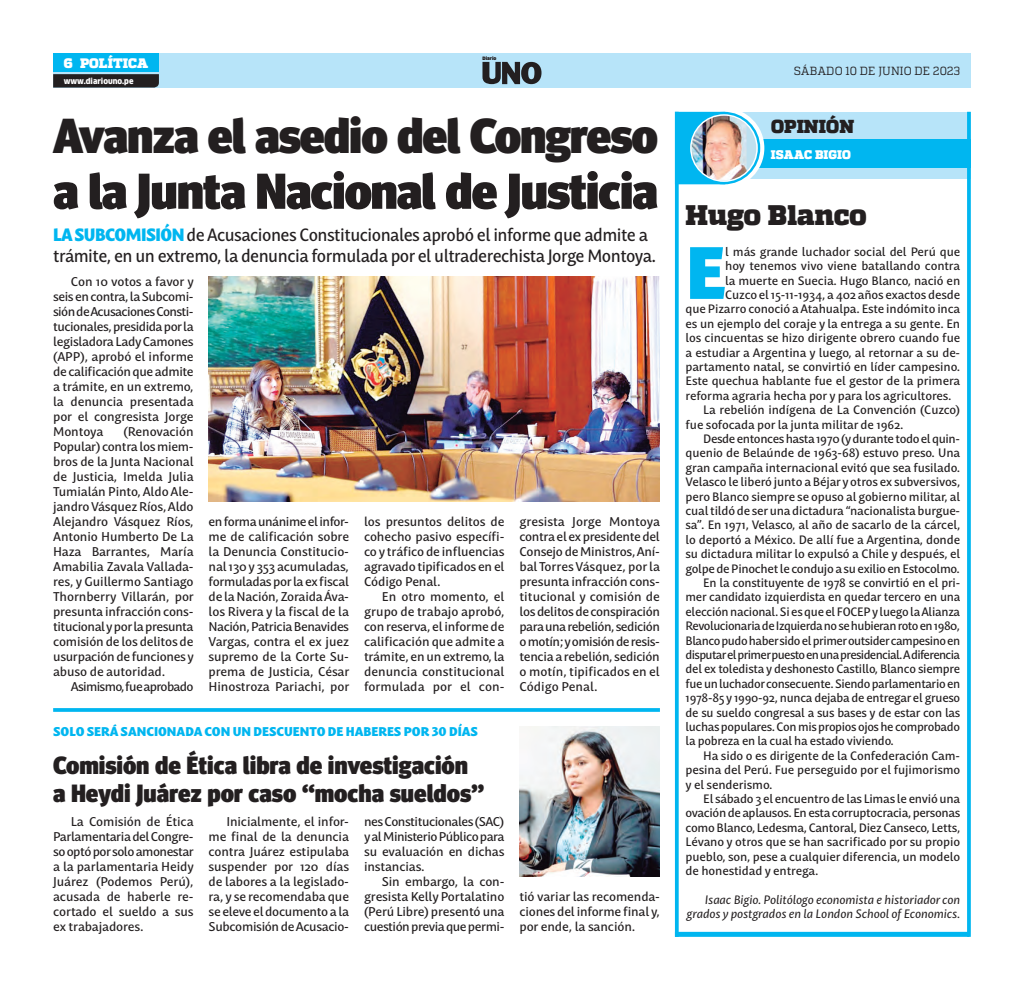
<style>
.page{position:relative;width:1024px;height:990px;background:#fff}
.page>*{position:absolute;margin:0;border:0;box-sizing:border-box;transform-origin:0 0}
.TEXTO_NOTA{font:900 72.88px "Mastro Sans";color:#00b6f0}
.TITULAR{font:900 50.38px "Meta Head OT";letter-spacing:-.02em;color:#231f20}
.TITULAR-2{font:900 49.25px "Meta Head OT";letter-spacing:-.02em;color:#231f20}
.t1{font:900 28.38px "Quadon";letter-spacing:-.015em;color:#231f20}
.TITULAR_SECUNDARIO_G{font:900 25px "Meta Head OT";color:#231f20}
.t2{font:900 18.88px "Quadon";letter-spacing:.005em;color:#231f20}
.t3{font:500 17.5px/21px "Mastro Sans";letter-spacing:-.03em;color:#231f20;scale:.95 1}
.t4{font:900 13.75px "Quadon";letter-spacing:.01em;color:#fff}
.TEXTO_NOTA-2{font:500 12.5px/15px "Mastro Sans";letter-spacing:-.015em;color:#231f20;text-align:justify}
.VOLADA_SECUNDARIA{font:900 12.5px "Mastro Sans";color:#00b6f0}
.TEXTO_NOTA-3{font:500 12.5px "Mastro Sans";letter-spacing:-.055em;color:#231f20}
.t5{font:900 12.5px "Quadon";letter-spacing:.005em;color:#fff}
.TEXTO_NOTA-4{font:500 12px/14.4px "Mastro Sans";letter-spacing:-.01em;color:#231f20;text-align:justify}
.TEXTO_NOTA-5{font:italic 12px/14.4px "Mastro Sans";letter-spacing:-.01em;color:#231f20;text-align:right}
.t6{font:11.75px "Quadon";color:#231f20;scale:.95 1}
.t7{font:900 7.88px "Clan Pro";color:#fff;scale:.95 1}
.t8{font:900 4.62px "Clan Pro";letter-spacing:-.01em;color:#231f20}
.s1{font-weight:900;color:#00b6f0}
</style>
<div class="page">
<div style="left:675px;top:112px;width:296px;height:27px;background:#b7e4f9"></div>
<div style="left:723px;top:168px;width:248px;height:11px;background:#b7e4f9"></div>
<div style="left:723px;top:139px;width:248px;height:29px;background:#00b6f0"></div>
<svg style="left:683px;top:108px;width:81px;height:80px"></svg>
<svg style="left:678px;top:112px;width:47px;height:72px"></svg>
<div style="left:688px;top:112px;width:72px;height:72px;border:2px solid #00b6f0;border-radius:50%"></div>
<div style="left:675px;top:932px;width:294px;height:5px;background:#00b6f0"></div>
<hr style="left:675px;top:112px;width:3px;height:825px;background:#00b6f0">
<svg style="left:967px;top:112px;width:4px;height:825px;background:#0ebaf0"></svg>
<img style="left:209px;top:277px;width:451px;height:225px">
<img style="left:519px;top:727px;width:141px;height:150px">
<svg style="left:53px;top:708px;width:607px;height:4px;background:#0fbaf0"></svg>
<div style="left:53px;top:53px;width:918px;height:35px;background:#b7e4f9"></div>
<div style="left:53px;top:53px;width:106px;height:19px;background:#00b6f0"></div>
<svg style="left:53px;top:74px;width:106px;height:14px"></svg>
<svg style="left:482px;top:62px;width:59px;height:22px"></svg>
<div style="left:691px;top:116px;width:65px;height:64px;background:#bee0ef;border-radius:50%"></div>
<img style="left:691px;top:116px;width:55px;height:64px">
<p class="t4" style="left:64px;top:55px;width:10px">6</p>
<p class="t4" style="left:80px;top:55px;width:70px">POLÍTICA</p>
<p class="t7" style="left:64px;top:76px;width:75px">www.diariouno.pe</p>
<p class="t8" style="left:482px;top:56px;width:15px">Diario</p>
<p class="TITULAR-2" style="left:53px;top:106px;width:606px">Avanza el asedio del Congreso</p>
<p class="TITULAR" style="left:53px;top:161px;width:606px">a la Junta Nacional de Justicia</p>
<p class="t3" style="left:53px;top:223px;width:636px"><span class="s1">LA SUBCOMISIÓN</span> de Acusaciones Constitucionales aprobó el informe que admite a trámite, en un extremo, la denuncia formulada por el ultraderechista Jorge Montoya.</p>
<p class="TEXTO_NOTA-2" style="left:53px;top:273px;width:142px;text-indent:18px">Con 10 votos a favor y seis en contra, la Subcomi&shy;sión de Acusaciones Consti&shy;tucionales, presidida por la legisladora Lady Camones (APP), aprobó el informe de calificación que admite a trámite, en un extremo, la denuncia presentada por el congresista Jorge Montoya</p>
<p class="TEXTO_NOTA-2" style="left:53px;top:423px;width:142px;text-indent:70px">(Renovación Popular) contra los miem&shy;bros de la Junta Nacional de Justicia, Imelda Julia Tumialán Pinto, Aldo Ale&shy;jandro Vásquez Ríos, Aldo Alejandro Vásquez Ríos, Antonio Humberto De La Haza Barrantes, María Amabilia Zavala Vallada&shy;res, y Guillermo Santiago Thornberry Villarán, por presunta infracción cons&shy;titucional y por la presunta comisión de los delitos de usurpación de funciones y abuso de autoridad.</p>
<p class="TEXTO_NOTA-3" style="left:71px;top:677px;width:124px">Asimismo, fue aprobado</p>
<p class="TEXTO_NOTA-2" style="left:209px;top:513px;width:142px">en forma unánime el infor&shy;me de calificación sobre la Denuncia Constitucio&shy;nal 130 y 353 acumuladas, formuladas por la ex fiscal de la Nación, Zoraida Áva&shy;los Rivera y la fiscal de la Nación, Patricia Benavides Vargas, contra el ex juez supremo de la Corte Su&shy;prema de Justicia, César Hinostroza Pariachi, por</p>
<p class="TEXTO_NOTA-2" style="left:364px;top:513px;width:142px">los presuntos delitos de cohecho pasivo específi&shy;co y tráfico de influencias agravado tipificados en el Código Penal.</p>
<p class="TEXTO_NOTA-2" style="left:364px;top:588px;width:142px;text-indent:18px">En otro momento, el grupo de trabajo aprobó, con reserva, el informe de calificación que admite a trámite, en un extremo, la denuncia constitucional formulada por el con-</p>
<p class="VOLADA_SECUNDARIA" style="left:53px;top:721px;width:426px">SOLO SERÁ SANCIONADA CON UN DESCUENTO DE HABERES POR 30 DÍAS</p>
<p class="TITULAR_SECUNDARIO_G" style="left:53px;top:751px;width:416px">Comisión de Ética libra de investigación</p>
<p class="TITULAR_SECUNDARIO_G" style="left:53px;top:778px;width:432px">a Heydi Juárez por caso “mocha sueldos”</p>
<p class="TEXTO_NOTA-2" style="left:53px;top:813px;width:142px;text-indent:18px">La Comisión de Ética Parlamentaria del Congre&shy;so optó por solo amonestar a la parlamentaria Heidy Juárez (Podemos Perú), acusada de haberle re&shy;cortado el sueldo a sus ex trabajadores.</p>
<p class="TEXTO_NOTA-2" style="left:209px;top:813px;width:142px;text-indent:18px">Inicialmente, el infor&shy;me final de la denuncia contra Juárez estipulaba suspender por 120 días de labores a la legislado&shy;ra, y se recomendaba que se eleve el documento a la Subcomisión de Acusacio-</p>
<p class="TEXTO_NOTA-2" style="left:364px;top:813px;width:142px">nes Constitucionales (SAC) y al Ministerio Público para su evaluación en dichas instancias.</p>
<p class="TEXTO_NOTA-2" style="left:364px;top:873px;width:142px;text-indent:18px">Sin embargo, la con&shy;gresista Kelly Portalatino (Perú Libre) presentó una cuestión previa que permi-</p>
<p class="TEXTO_NOTA-2" style="left:519px;top:513px;width:142px">gresista Jorge Montoya contra el ex presidente del Consejo de Ministros, Aní&shy;bal Torres Vásquez, por la presunta infracción cons&shy;titucional y comisión de los delitos de conspiración para una rebelión, sedición o motín; y omisión de resis&shy;tencia a rebelión, sedición o motín, tipificados en el Código Penal.</p>
<p class="TEXTO_NOTA-2" style="left:519px;top:888px;width:142px">tió variar las recomenda&shy;ciones del informe final y, por ende, la sanción.</p>
<p class="t6" style="left:793px;top:64px;width:177px">SÁBADO 10 DE JUNIO DE 2023</p>
<p class="t2" style="left:771px;top:115px;width:85px">OPINIÓN</p>
<p class="t5" style="left:771px;top:147px;width:81px">ISAAC BIGIO</p>
<p class="t1" style="left:685px;top:198px;width:183px">Hugo Blanco</p>
<p class="TEXTO_NOTA" style="left:685px;top:212px;width:42px">E</p>
<p class="TEXTO_NOTA-4" style="left:725px;top:243px;width:236px">l más grande luchador social del Perú que</p>
<p class="TEXTO_NOTA-4" style="left:725px;top:258px;width:236px">hoy tenemos vivo viene batallando contra</p>
<p class="TEXTO_NOTA-4" style="left:725px;top:272px;width:237px">la muerte en Suecia. Hugo Blanco, nació en</p>
<p class="TEXTO_NOTA-4" style="left:725px;top:287px;width:236px">Cuzco el 15-11-1934, a 402 años exactos desde</p>
<p class="TEXTO_NOTA-4" style="left:685px;top:301px;width:276px">que Pizarro conoció a Atahualpa. Este indómito inca</p>
<p class="TEXTO_NOTA-4" style="left:685px;top:315px;width:276px">es un ejemplo del coraje y la entrega a su gente. En</p>
<p class="TEXTO_NOTA-4" style="left:685px;top:330px;width:276px">los cincuentas se hizo dirigente obrero cuando fue</p>
<p class="TEXTO_NOTA-4" style="left:685px;top:344px;width:276px">a estudiar a Argentina y luego, al retornar a su de-</p>
<p class="TEXTO_NOTA-4" style="left:685px;top:359px;width:276px">partamento natal, se convirtió en líder campesino.</p>
<p class="TEXTO_NOTA-4" style="left:685px;top:373px;width:276px">Este quechua hablante fue el gestor de la primera</p>
<p class="TEXTO_NOTA-4" style="left:685px;top:387px;width:267px">reforma agraria hecha por y para los agricultores.</p>
<p class="TEXTO_NOTA-4" style="left:685px;top:402px;width:276px;text-indent:18px">La rebelión indígena de La Convención (Cuzco) fue sofocada por la junta militar de 1962.</p>
<p class="TEXTO_NOTA-4" style="left:685px;top:431px;width:276px;text-indent:18px">Desde entonces hasta 1970 (y durante todo el quin&shy;quenio de Belaúnde de 1963-68) estuvo preso. Una gran campaña internacional evitó que sea fusilado.<br>Velasco le liberó junto a Béjar y otros ex subversivos, pero Blanco siempre se opuso al gobierno militar, al cual tildó de ser una dictadura “nacionalista burgue&shy;sa”. En 1971, Velasco, al año de sacarlo de la cárcel, lo deportó a México. De allí fue a Argentina, donde su dictadura militar lo expulsó a Chile y después, el golpe de Pinochet le condujo a su exilio en Estocolmo.</p>
<p class="TEXTO_NOTA-4" style="left:685px;top:575px;width:276px;text-indent:18px">En la constituyente de 1978 se convirtió en el pri&shy;mer candidato izquierdista en quedar tercero en una elección nacional. Si es que el FOCEP y luego la Alianza Revolucionaria de Izquierda no se hubieran roto en 1980, Blanco pudo haber sido el primer outsider campesino en disputar el primer puesto en una presidencial. A diferencia del ex toledista y deshonesto Castillo, Blanco siempre fue un luchador consecuente. Siendo parlamentario en 1978-85 y 1990-92, nunca dejaba de entregar el grueso de su sueldo congresal a sus bases y de estar con las luchas populares. Con mis propios ojos he comprobado la pobreza en la cual ha estado viviendo.</p>
<p class="TEXTO_NOTA-4" style="left:685px;top:747px;width:276px;text-indent:18px">Ha sido o es dirigente de la Confederación Cam&shy;pesina del Perú. Fue perseguido por el fujimorismo y el senderismo.</p>
<p class="TEXTO_NOTA-4" style="left:685px;top:791px;width:276px;text-indent:18px">El sábado 3 el encuentro de las Limas le envió una ovación de aplausos. En esta corruptocracia, personas como Blanco, Ledesma, Cantoral, Diez Canseco, Letts, Lévano y otros que se han sacrificado por su propio pueblo, son, pese a cualquier diferencia, un modelo de honestidad y entrega.</p>
<p class="TEXTO_NOTA-5" style="left:686px;top:892px;width:275px">Isaac Bigio. Politólogo economista e historiador con grados y postgrados en la London School of Economics.</p>
</div>
